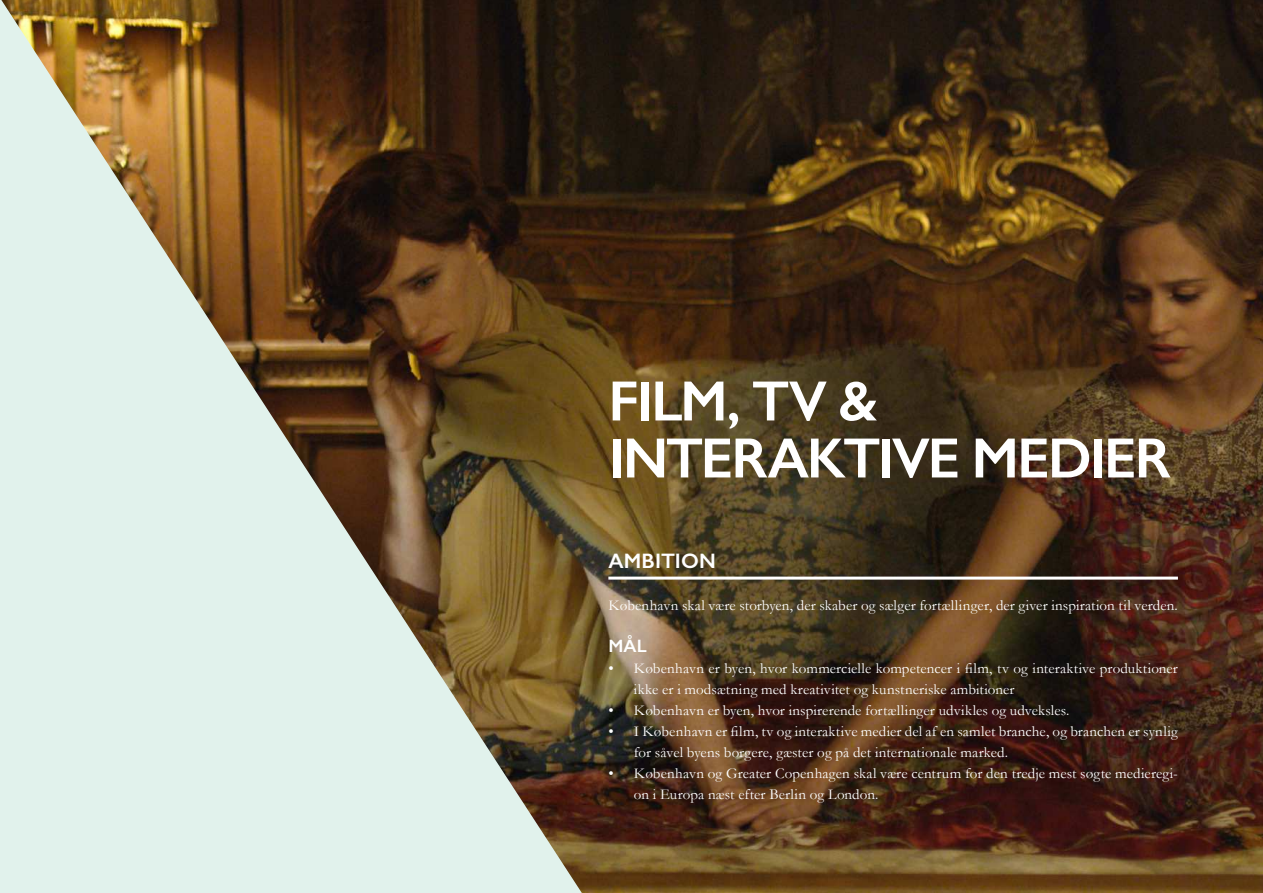
<style>
.page{position:relative;width:1263px;height:893px;background:#fff}
.page>*{position:absolute;margin:0;border:0;box-sizing:border-box;transform-origin:0 0}
.t1{font:600 57px/57px "Gill Sans";letter-spacing:-.04em;color:#fff}
.t2{font:600 21px "Gill Sans";letter-spacing:.005em;color:#fff}
.t3{font:600 18px "Gill Sans";color:#fff}
.t4{font:15px/21px "Garamond";letter-spacing:.01em;color:#fff}
</style>
<div class="page">
<img style="left:1px;top:0;width:1262px;height:893px">
<hr style="left:608px;top:577px;width:570px;height:3px;background:#fff">
<h1 class="t1" style="left:608px;top:369px;width:564px">FILM, TV &amp;<br>INTERAKTIVE MEDIER</h1>
<h2 class="t2" style="left:608px;top:548px;width:109px">AMBITION</h2>
<p class="t4" style="left:608px;top:597px;width:571px">København skal være storbyen, der skaber og sælger fortællinger, der giver inspiration til verden.</p>
<p class="t3" style="left:608px;top:635px;width:40px">MÅL</p>
<p class="t4" style="left:634px;top:660px;width:545px;text-indent:-26px">• København er byen, hvor kommercielle kompetencer i film, tv og interaktive produktioner ikke er i modsætning med kreativitet og kunstneriske ambitioner</p>
<p class="t4" style="left:608px;top:702px;width:463px">• København er byen, hvor inspirerende fortællinger udvikles og udveksles.</p>
<p class="t4" style="left:634px;top:723px;width:545px;text-indent:-26px">• I København er film, tv og interaktive medier del af en samlet branche, og branchen er synlig for såvel byens borgere, gæster og på det internationale marked.</p>
<p class="t4" style="left:634px;top:765px;width:545px;text-indent:-26px">• København og Greater Copenhagen skal være centrum for den tredje mest søgte medieregi&shy;on i Europa næst efter Berlin og London.</p>
</div>
